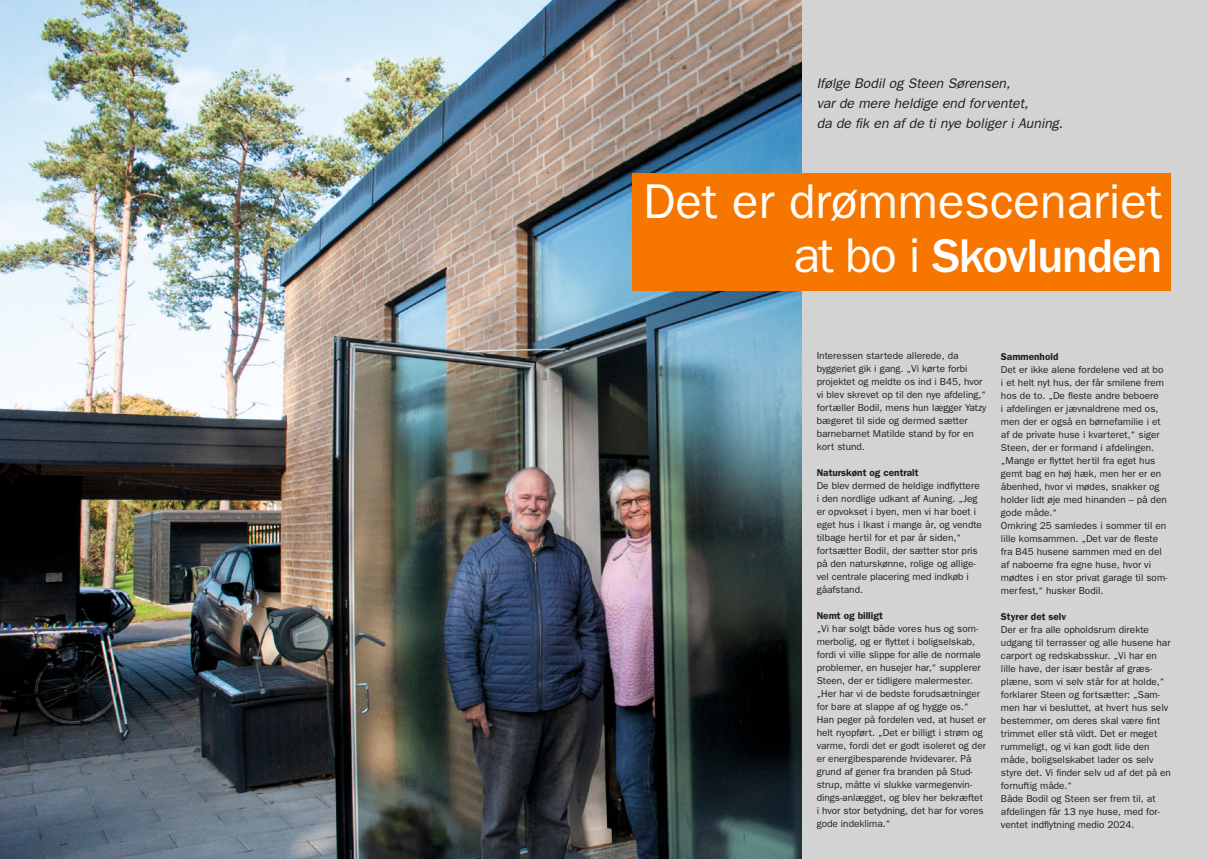
<style>
.page{position:relative;width:1208px;height:859px;background:#fff}
.page>*{position:absolute;margin:0;border:0;box-sizing:border-box;transform-origin:0 0}
.t1{font:49px/54px "Franklin Gothic";color:#fff;text-align:right}
.t2{font:italic 14px/20px "Franklin Gothic";color:#201e1c}
.t3{font:10px/13px "Franklin Gothic";color:#201e1c}
.t4{font:600 10px "Franklin Gothic";color:#201e1c}
.s1{font-weight:500}
</style>
<div class="page">
<div style="left:710px;top:0;width:498px;height:859px;background:#d3d3d3"></div>
<img style="left:0;top:0;width:801px;height:859px">
<div style="left:632px;top:173px;width:539px;height:117px;background:#f77600"></div>
<h2 class="t2" style="left:816px;top:73px;width:248px">Ifølge Bodil og Steen Sørensen,<br>var de mere heldige end forventet,<br>da de fik en af de ti nye boliger i Auning.</h2>
<h1 class="t1" style="left:643px;top:173px;width:521px">Det er drømmescenariet at bo i <span class="s1">Skovlunden</span></h1>
<p class="t3" style="left:816px;top:349px;width:171px">Interessen startede allerede, da byggeriet gik i gang. „Vi kørte forbi projektet og meldte os ind i B45, hvor vi blev skrevet op til den nye afdeling,“ fortæller Bodil, mens hun lægger Yatzy bægeret til side og dermed sætter barnebarnet Matilde stand by for en kort stund.</p>
<p class="t4" style="left:816px;top:467px;width:103px">Naturskønt og centralt</p>
<p class="t3" style="left:816px;top:479px;width:167px">De blev dermed de heldige indflyttere i den nordlige udkant af Auning. „Jeg er opvokset i byen, men vi har boet i eget hus i Ikast i mange år, og vendte tilbage hertil for et par år siden,“ fortsætter Bodil, der sætter stor pris på den naturskønne, rolige og allige&shy;vel centrale placering med indkøb i gåafstand.</p>
<p class="t4" style="left:816px;top:610px;width:68px">Nemt og billigt</p>
<p class="t3" style="left:816px;top:622px;width:171px">„Vi har solgt både vores hus og som&shy;merbolig, og er flyttet i boligselskab, fordi vi ville slippe for alle de normale problemer, en husejer har,“ supplerer Steen, der er tidligere malermester. „Her har vi de bedste forudsætninger for bare at slappe af og hygge os.“ Han peger på fordelen ved, at huset er helt nyopført. „Det er billigt i strøm og varme, fordi det er godt isoleret og der er energibesparende hvidevarer. På grund af gener fra branden på Stud&shy;strup, måtte vi slukke varmegenvin&shy;dings-anlægget, og blev her bekræftet i hvor stor betydning, det har for vores gode indeklima.“</p>
<p class="t4" style="left:1001px;top:350px;width:59px">Sammenhold</p>
<p class="t3" style="left:1001px;top:363px;width:168px">Det er ikke alene fordelene ved at bo i et helt nyt hus, der får smilene frem hos de to. „De fleste andre beboere<br>i afdelingen er jævnaldrene med os, men der er også en børnefamilie i et af de private huse i kvarteret,“ siger<br>Steen, der er formand i afdelingen. „Mange er flyttet hertil fra eget hus gemt bag en høj hæk, men her er en åbenhed, hvor vi mødes, snakker og holder lidt øje med hinanden – på den gode måde.“<br>Omkring 25 samledes i sommer til en lille komsammen. „Det var de fleste fra B45 husene sammen med en del af naboerne fra egne huse, hvor vi mødtes i en stor privat garage til som&shy;merfest,“ husker Bodil.</p>
<p class="t4" style="left:1001px;top:610px;width:67px">Styrer det selv</p>
<p class="t3" style="left:1001px;top:623px;width:171px">Der er fra alle opholdsrum direkte udgang til terrasser og alle husene har carport og redskabsskur. „Vi har en lille have, der især består af græs&shy;plæne, som vi selv står for at holde,“ forklarer Steen og fortsætter: „Sam&shy;men har vi besluttet, at hvert hus selv bestemmer, om deres skal være fint trimmet eller stå vildt. Det er meget rummeligt, og vi kan godt lide den måde, boligselskabet lader os selv styre det. Vi finder selv ud af det på en fornuftig måde.“<br>Både Bodil og Steen ser frem til, at afdelingen får 13 nye huse, med for&shy;ventet indflytning medio 2024.</p>
</div>
